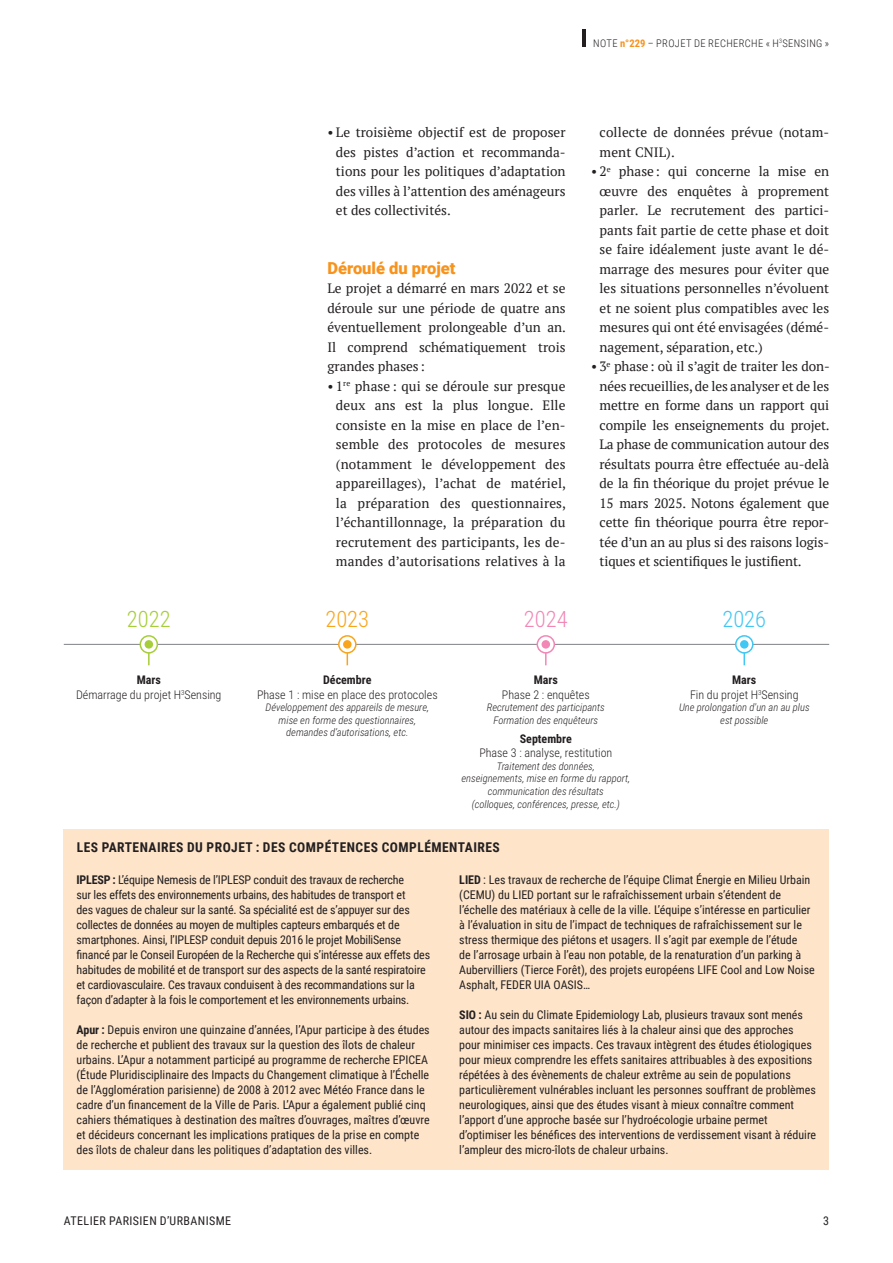
<style>
.page{position:relative;width:893px;height:1263px;background:#fff}
.page>*{position:absolute;margin:0;border:0;box-sizing:border-box;transform-origin:0 0}
.t1{font:300 22.5px "Roboto Condensed";color:#a6ce39}
.t2{font:300 22.5px "Roboto Condensed";color:#f9a51b}
.t3{font:300 22.5px "Roboto Condensed";color:#f287b6}
.t4{font:300 22.5px "Roboto Condensed";color:#40c7f4}
.A_03_ss_titre{font:900 16.5px "Roboto";color:#f7931d}
.A_05_texte_courant{font:13.5px/19.5px "PT Serif";color:#231f20;text-align:justify}
.A_07_titre_icono{font:700 13.5px "Roboto Condensed";letter-spacing:.035em;color:#231f20}
.A_07_légende{font:12px/15px "Roboto Condensed";color:#231f20}
.t5{font:300 12px/14.4px "Roboto Condensed";color:#231f20;text-align:center}
.A_07_légende-2{font:12px "Roboto Condensed";letter-spacing:.035em;color:#231f20}
.t6{font:italic 300 10.5px/12.6px "Roboto Condensed";color:#231f20;text-align:center}
.t7{font:300 10.5px "Roboto Condensed";letter-spacing:.035em;color:#231f20}
.s1{font-weight:700;color:#f7931d}
.s2{font-weight:700}
</style>
<div class="page">
<hr style="left:583px;top:30px;width:3px;height:17px;background:#231f20">
<div style="left:64px;top:829px;width:765px;height:340px;background:#fee5ca"></div>
<hr style="left:64px;top:644px;width:765px;height:1px;background:#808285">
<svg style="left:140px;top:636px;width:17px;height:17px"></svg>
<div style="left:140px;top:635px;width:18px;height:19px;border:2px solid #a6ce39;border-radius:50%"></div>
<div style="left:145px;top:640px;width:8px;height:9px;background:#a6ce39;border-radius:50%"></div>
<svg style="left:537px;top:636px;width:17px;height:17px"></svg>
<div style="left:537px;top:635px;width:18px;height:19px;border:2px solid #f287b6;border-radius:50%"></div>
<div style="left:542px;top:640px;width:8px;height:9px;background:#f287b6;border-radius:50%"></div>
<svg style="left:339px;top:636px;width:17px;height:17px"></svg>
<div style="left:338px;top:635px;width:19px;height:19px;border:2px solid #f9a51b;border-radius:50%"></div>
<div style="left:343px;top:640px;width:9px;height:9px;background:#f9a51b;border-radius:50%"></div>
<svg style="left:148px;top:653px;width:2px;height:12px"></svg>
<svg style="left:347px;top:653px;width:1px;height:12px"></svg>
<svg style="left:545px;top:653px;width:2px;height:12px"></svg>
<svg style="left:736px;top:636px;width:17px;height:17px"></svg>
<div style="left:735px;top:635px;width:18px;height:19px;border:2px solid #40c7f4;border-radius:50%"></div>
<div style="left:740px;top:640px;width:8px;height:9px;background:#40c7f4;border-radius:50%"></div>
<svg style="left:743px;top:653px;width:2px;height:12px"></svg>
<p class="t1" style="left:127px;top:604px;width:45px">2022</p>
<p class="t7" style="left:593px;top:36px;width:237px">NOTE <span class="s1">n°229</span> – PROJET DE RECHERCHE « H<sup>3</sup>SENSING »</p>
<p class="A_05_texte_courant" style="left:336px;top:123px;width:231px;text-indent:-9px">• Le troisième objectif est de proposer des pistes d’action et recommanda&shy;tions pour les politiques d’adaptation des villes à l’attention des aménageurs et des collectivités.</p>
<p class="A_03_ss_titre" style="left:327px;top:256px;width:130px">Déroulé du projet</p>
<p class="A_05_texte_courant" style="left:327px;top:279px;width:240px">Le projet a démarré en mars 2022 et se déroule sur une période de quatre ans éventuellement prolongeable d’un an.<br>Il comprend schématiquement trois grandes phases :</p>
<p class="A_05_texte_courant" style="left:336px;top:376px;width:232px;text-indent:-9px">• 1<sup>re</sup> phase : qui se déroule sur presque deux ans est la plus longue. Elle consiste en la mise en place de l’en&shy;semble des protocoles de mesures (notamment le développement des appareillages), l’achat de matériel, la préparation des questionnaires, l’échantillonnage, la préparation du recrutement des participants, les de&shy;mandes d’autorisations relatives à la</p>
<p class="t2" style="left:325px;top:604px;width:45px">2023</p>
<p class="t3" style="left:524px;top:604px;width:45px">2024</p>
<p class="A_05_texte_courant" style="left:600px;top:123px;width:231px">collecte de données prévue (notam&shy;ment CNIL).</p>
<p class="A_05_texte_courant" style="left:600px;top:162px;width:231px;text-indent:-9px">• 2<sup>e</sup> phase: qui concerne la mise en œuvre des enquêtes à proprement parler. Le recrutement des partici&shy;pants fait partie de cette phase et doit se faire idéalement juste avant le dé&shy;marrage des mesures pour éviter que les situations personnelles n’évoluent et ne soient plus compatibles avec les mesures qui ont été envisagées (démé&shy;nagement, séparation, etc.)</p>
<p class="A_05_texte_courant" style="left:600px;top:357px;width:232px;text-indent:-9px">• 3<sup>e</sup> phase: où il s’agit de traiter les don&shy;nées recueillies, de les analyser et de les mettre en forme dans un rapport qui compile les enseignements du projet.<br>La phase de communication autour des résultats pourra être effectuée au-delà de la fin théorique du projet prévue le 15 mars 2025. Notons également que cette fin théorique pourra être repor&shy;tée d’un an au plus si des raisons logis&shy;tiques et scientifiques le justifient.</p>
<p class="t4" style="left:722px;top:604px;width:45px">2026</p>
<p class="t5" style="left:76px;top:672px;width:147px"><span class="s2">Mars<br></span>Démarrage du projet H<sup>3</sup>Sensing</p>
<p class="t5" style="left:257px;top:672px;width:182px"><span class="s2">Décembre<br></span>Phase 1 : mise en place des protocoles</p>
<p class="t6" style="left:265px;top:701px;width:165px">Développement des appareils de mesure, mise en forme des questionnaires, demandes d’autorisations, etc.</p>
<p class="t5" style="left:502px;top:672px;width:89px"><span class="s2">Mars<br></span>Phase 2 : enquêtes</p>
<p class="t6" style="left:487px;top:701px;width:120px">Recrutement des participants<br>Formation des enquêteurs</p>
<p class="t5" style="left:479px;top:731px;width:134px"><span class="s2">Septembre<br></span>Phase 3 : analyse, restitution</p>
<p class="t6" style="left:461px;top:759px;width:170px">Traitement des données,<br>enseignements, mise en forme du rapport, communication des résultats<br>(colloques, conférences, presse, etc.)</p>
<p class="t5" style="left:690px;top:672px;width:110px"><span class="s2">Mars<br></span>Fin du projet H<sup>3</sup>Sensing</p>
<p class="t6" style="left:679px;top:701px;width:132px">Une prolongation d'un an au plus est possible</p>
<p class="A_07_titre_icono" style="left:77px;top:838px;width:424px">LES PARTENAIRES DU PROJET : DES COMPÉTENCES COMPLÉMENTAIRES</p>
<p class="A_07_légende" style="left:77px;top:871px;width:355px"><span class="s2">IPLESP :</span> L’équipe Nemesis de l’IPLESP conduit des travaux de recherche<br>sur les effets des environnements urbains, des habitudes de transport et<br>des vagues de chaleur sur la santé. Sa spécialité est de s’appuyer sur des collectes de données au moyen de multiples capteurs embarqués et de smartphones. Ainsi, l’IPLESP conduit depuis 2016 le projet MobiliSense financé par le Conseil Européen de la Recherche qui s’intéresse aux effets des habitudes de mobilité et de transport sur des aspects de la santé respiratoire et cardiovasculaire. Ces travaux conduisent à des recommandations sur la façon d’adapter à la fois le comportement et les environnements urbains.</p>
<p class="A_07_légende" style="left:77px;top:1021px;width:355px"><span class="s2">Apur :</span> Depuis environ une quinzaine d’années, l’Apur participe à des études de recherche et publient des travaux sur la question des îlots de chaleur urbains. L’Apur a notamment participé au programme de recherche EPICEA (Étude Pluridisciplinaire des Impacts du Changement climatique à l’Échelle de l’Agglomération parisienne) de 2008 à 2012 avec Météo France dans le cadre d’un financement de la Ville de Paris. L’Apur a également publié cinq cahiers thématiques à destination des maîtres d’ouvrages, maîtres d’œuvre et décideurs concernant les implications pratiques de la prise en compte des îlots de chaleur dans les politiques d’adaptation des villes.</p>
<p class="A_07_légende" style="left:459px;top:871px;width:357px"><span class="s2">LIED</span> : Les travaux de recherche de l’équipe Climat Énergie en Milieu Urbain (CEMU) du LIED portant sur le rafraîchissement urbain s’étendent de l’échelle des matériaux à celle de la ville. L’équipe s’intéresse en particulier à l’évaluation in situ de l’impact de techniques de rafraîchissement sur le stress thermique des piétons et usagers. Il s’agit par exemple de l’étude<br>de l’arrosage urbain à l’eau non potable, de la renaturation d’un parking à Aubervilliers (Tierce Forêt), des projets européens LIFE Cool and Low Noise Asphalt, FEDER UIA OASIS…</p>
<p class="A_07_légende" style="left:459px;top:1006px;width:358px"><span class="s2">SIO :</span> Au sein du Climate Epidemiology Lab, plusieurs travaux sont menés autour des impacts sanitaires liés à la chaleur ainsi que des approches pour minimiser ces impacts. Ces travaux intègrent des études étiologiques pour mieux comprendre les effets sanitaires attribuables à des expositions répétées à des évènements de chaleur extrême au sein de populations particulièrement vulnérables incluant les personnes souffrant de problèmes neurologiques, ainsi que des études visant à mieux connaître comment l’apport d’une approche basée sur l’hydroécologie urbaine permet d’optimiser les bénéfices des interventions de verdissement visant à réduire l’ampleur des micro-îlots de chaleur urbains.</p>
<p class="A_07_légende-2" style="left:64px;top:1212px;width:169px">ATELIER PARISIEN D’URBANISME</p>
<p class="A_07_légende" style="left:823px;top:1213px;width:7px">3</p>
</div>
